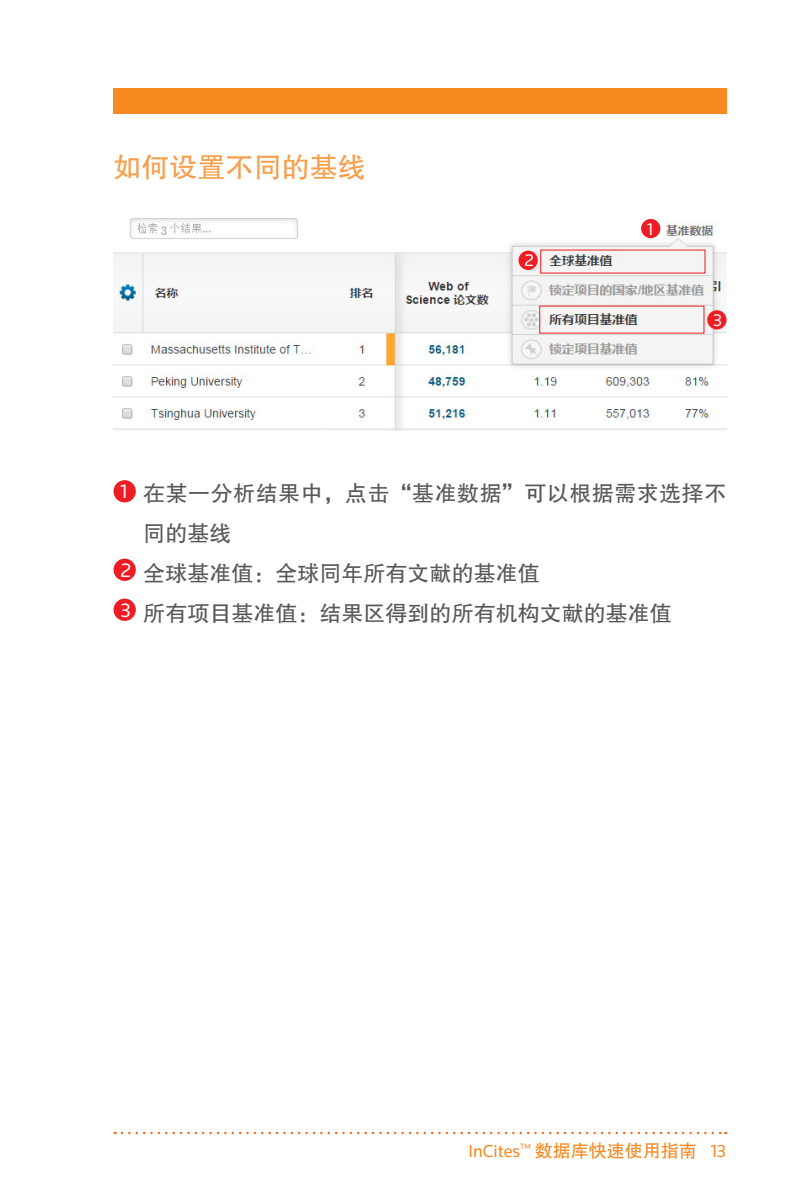
<style>
.page{position:relative;width:806px;height:1191px;background:#fff}
.page>*{position:absolute;margin:0;border:0;box-sizing:border-box;transform-origin:0 0}
.正文{font:28px "FZHTJW GB1 0";color:#f89e49}
.正文-2{font:22px "FZHTJW GB1 0";color:#57585a}
.正文-3{font:22px/40px "FZHTJW GB1 0";letter-spacing:.02em;color:#57585a}
.正文-4{font:20px "Knowledge";color:#fff}
.t1{font:18px "Knowledge";color:#f6891f}
.t2{font:18px "FZHTJW GB1 0";color:#f6891f}
.正文-5{font:17.4px "Knowledge";color:#fff}
.t3{font:8px "Knowledge";color:#f6891f}
</style>
<div class="page">
<div style="left:113px;top:88px;width:613px;height:25px;background:#f6891f"></div>
<svg style="left:122px;top:1131px;width:603px;height:3px"></svg>
<img style="left:113px;top:218px;width:613px;height:212px">
<div style="left:113px;top:480px;width:23px;height:22px;background:#ee1d23;border-radius:50%"></div>
<div style="left:113px;top:558px;width:23px;height:23px;background:#ee1d23;border-radius:50%"></div>
<div style="left:113px;top:598px;width:23px;height:23px;background:#ee1d23;border-radius:50%"></div>
<div style="left:640px;top:219px;width:20px;height:19px;background:#ee1d23;border-radius:50%"></div>
<div style="left:518px;top:251px;width:19px;height:19px;background:#ee1d23;border-radius:50%"></div>
<div style="left:706px;top:310px;width:20px;height:19px;background:#ee1d23;border-radius:50%"></div>
<p class="正文" style="left:113px;top:152px;width:253px">如何设置不同的基线</p>
<p class="正文-5" style="left:524px;top:250px;width:11px">2</p>
<p class="正文-5" style="left:646px;top:218px;width:7px">1</p>
<p class="正文-5" style="left:712px;top:309px;width:10px">3</p>
<p class="正文-4" style="left:120px;top:479px;width:8px">1</p>
<p class="正文-4" style="left:120px;top:557px;width:12px">2</p>
<p class="正文-4" style="left:120px;top:597px;width:12px">3</p>
<p class="正文-3" style="left:143px;top:473px;width:584px">在某一分析结果中，点击“基准数据”可以根据需求选择不同的基线</p>
<p class="正文-2" style="left:143px;top:561px;width:397px">全球基准值：全球同年所有文献的基准值</p>
<p class="正文-2" style="left:143px;top:601px;width:529px">所有项目基准值：结果区得到的所有机构文献的基准值</p>
<p class="t3" style="left:520px;top:1141px;width:12px">TM</p>
<p class="t2" style="left:534px;top:1140px;width:163px">数据库快速使用指南</p>
<p class="t1" style="left:468px;top:1139px;width:53px">InCites</p>
<p class="t1" style="left:710px;top:1139px;width:17px">13</p>
</div>
